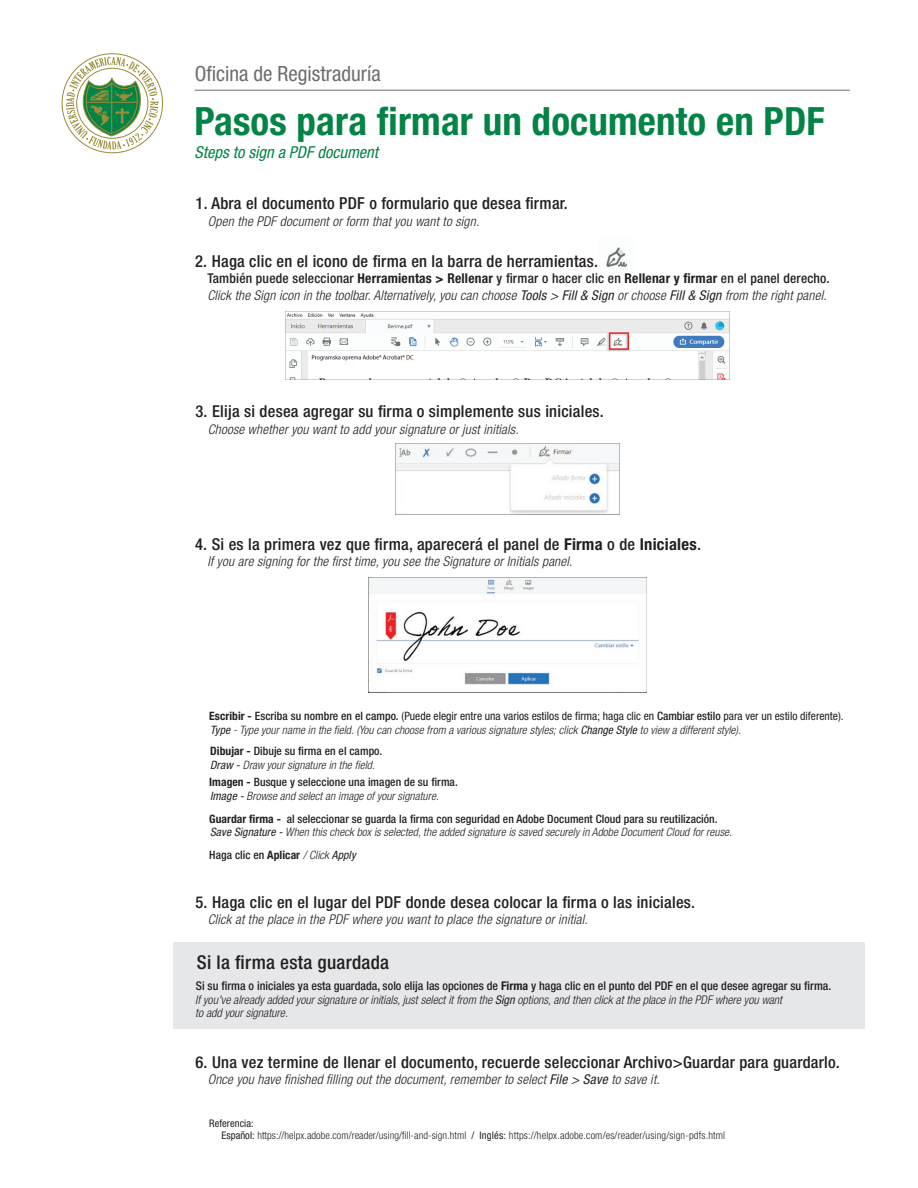
<style>
.page{position:relative;width:918px;height:1188px;background:#fff}
.page>*{position:absolute;margin:0;border:0;box-sizing:border-box;transform-origin:0 0}
.t1{font:700 condensed 39px "Helvetica Neue LT Std";letter-spacing:.005em;color:#038345}
.t2{font:condensed 21px "Helvetica Neue LT Std";color:#6c6d70}
.t3{font:500 condensed 19.05px "Helvetica Neue LT Std";letter-spacing:.015em;color:#231f20}
.t4{font:500 condensed 16.5px "Helvetica Neue LT Std";letter-spacing:.015em;color:#231f20}
.t5{font:italic condensed 16.5px "Helvetica Neue LT Std";color:#038345}
.t6{font:500 condensed 16.35px "Helvetica Neue LT Std";letter-spacing:.015em;color:#231f20}
.t7{font:italic 300 condensed 13.5px/16.5px "Helvetica Neue LT Std";letter-spacing:.015em;color:#231f20}
.t8{font:italic 300 condensed 13.35px "Helvetica Neue LT Std";letter-spacing:.015em;color:#231f20}
.t9{font:italic 300 condensed 12px/13.5px "Helvetica Neue LT Std";color:#231f20}
.t10{font:italic 300 condensed 11.55px/13.8px "Helvetica Neue LT Std";letter-spacing:.005em;color:#231f20}
.t11{font:500 condensed 11.55px "Helvetica Neue LT Std";letter-spacing:.005em;color:#231f20}
.t12{font:300 condensed 10.5px/12.6px "Helvetica Neue LT Std";letter-spacing:.015em;color:#231f20}
.s1{font-weight:500;font-style:normal}
.s2{font-weight:700;font-style:normal}
.s3{font-weight:400}
.s4{font-weight:700}
.s5{font-weight:400;font-style:normal}
.s6{font-weight:300;font-style:italic}
.s7{font-weight:400;font-style:italic}
</style>
<div class="page">
<svg style="left:66px;top:57px;width:92px;height:92px"></svg>
<hr style="left:195px;top:90px;width:655px;height:1px;background:#6c6d70">
<img style="left:606px;top:247px;width:21px;height:21px">
<img style="left:285px;top:311px;width:445px;height:69px">
<img style="left:396px;top:443px;width:224px;height:71px">
<img style="left:368px;top:577px;width:279px;height:116px">
<div style="left:173px;top:942px;width:692px;height:87px;background:#e6e7e9"></div>
<h2 class="t2" style="left:195px;top:62px;width:187px">Oficina de Registraduría</h2>
<h1 class="t1" style="left:195px;top:98px;width:632px">Pasos para firmar un documento en PDF</h1>
<h3 class="t5" style="left:195px;top:143px;width:185px">Steps to sign a PDF document</h3>
<h3 class="t4" style="left:196px;top:194px;width:374px">1. Abra el documento PDF o formulario que desea firmar.</h3>
<p class="t7" style="left:208px;top:213px;width:273px">Open the PDF document or form that you want to sign.</p>
<h3 class="t4" style="left:195px;top:251px;width:404px">2. Haga clic en el icono de firma en la barra de herramientas.</h3>
<p class="t7" style="left:207px;top:271px;width:624px"><span class="s1">También puede seleccionar</span> <span class="s2">Herramientas &gt; Rellenar</span> <span class="s1">y firmar o hacer clic en</span> <span class="s2">Rellenar y firmar</span> <span class="s1">en el panel derecho.<br></span>Click the Sign icon in the toolbar. Alternatively, you can choose <span class="s3">Tools &gt; Fill &amp; Sign</span> or choose <span class="s3">Fill &amp; Sign</span> from the right panel.</p>
<h3 class="t6" style="left:195px;top:402px;width:410px">3. Elija si desea agregar su firma o simplemente sus iniciales.</h3>
<p class="t8" style="left:208px;top:421px;width:312px">Choose whether you want to add your signature or just initials.</p>
<h3 class="t6" style="left:195px;top:534px;width:507px">4. Si es la primera vez que firma, aparecerá el panel de <span class="s4">Firma</span> o de <span class="s4">Iniciales</span>.</h3>
<p class="t7" style="left:207px;top:553px;width:366px">If you are signing for the first time, you see the Signature or Initials panel.</p>
<p class="t10" style="left:209px;top:710px;width:636px"><span class="s2">Escribir -</span> <span class="s1">Escriba su nombre en el campo.</span> <span class="s5">(Puede elegir entre una varios estilos de firma; haga clic en</span> <span class="s1">Cambiar estilo</span> <span class="s5">para ver un estilo diferente).<br></span><span class="s3">Type</span> - Type your name in the field. (You can choose from a various signature styles; click <span class="s3">Change Style</span> to view a different style).</p>
<p class="t10" style="left:210px;top:744px;width:174px"><span class="s2">Dibujar -</span> <span class="s1">Dibuje su firma en el campo.<br></span><span class="s3">Draw -</span> Draw your signature in the field.</p>
<p class="t10" style="left:209px;top:775px;width:250px"><span class="s2">Imagen -</span> <span class="s1">Busque y seleccione una imagen de su firma.<br></span><span class="s3">Image -</span> Browse and select an image of your signature.</p>
<p class="t10" style="left:209px;top:812px;width:524px"><span class="s2">Guardar firma -</span> <span class="s1">al seleccionar se guarda la firma con seguridad en Adobe Document Cloud para su reutilización.<br></span><span class="s3">Save Signature -</span> When this check box is selected, the added signature is saved securely in Adobe Document Cloud for reuse.</p>
<p class="t11" style="left:209px;top:848px;width:148px">Haga clic en <span class="s4">Aplicar</span> <span class="s6">/ Click</span> <span class="s7">Apply</span></p>
<h3 class="t6" style="left:195px;top:892px;width:501px">5. Haga clic en el lugar del PDF donde desea colocar la firma o las iniciales.</h3>
<p class="t7" style="left:208px;top:911px;width:382px">Click at the place in the PDF where you want to place the signature or initial.</p>
<h3 class="t3" style="left:197px;top:951px;width:194px">Si la firma esta guardada</h3>
<p class="t9" style="left:195px;top:979px;width:638px"><span class="s1">Si su firma o iniciales ya esta guardada, solo elija las opciones de</span> <span class="s2">Firma</span> <span class="s1">y haga clic en el punto del PDF en el que desee agregar su firma.<br></span>If you've already added your signature or initials, just select it from the <span class="s3">Sign</span> options, and then click at the place in the PDF where you want<br>to add your signature.</p>
<h3 class="t6" style="left:195px;top:1052px;width:646px">6. Una vez termine de llenar el documento, recuerde seleccionar Archivo&gt;Guardar para guardarlo.</h3>
<p class="t7" style="left:208px;top:1071px;width:453px">Once you have finished filling out the document, remember to select <span class="s3">File &gt; Save</span> to save it.</p>
<p class="t12" style="left:222px;top:1117px;width:505px;text-indent:-12px"><span class="s3">Referencia:<br>Español:</span> https://helpx.adobe.com/reader/using/fill-and-sign.html <span class="s3">/ Inglés:</span> https://helpx.adobe.com/es/reader/using/sign-pdfs.html</p>
</div>
